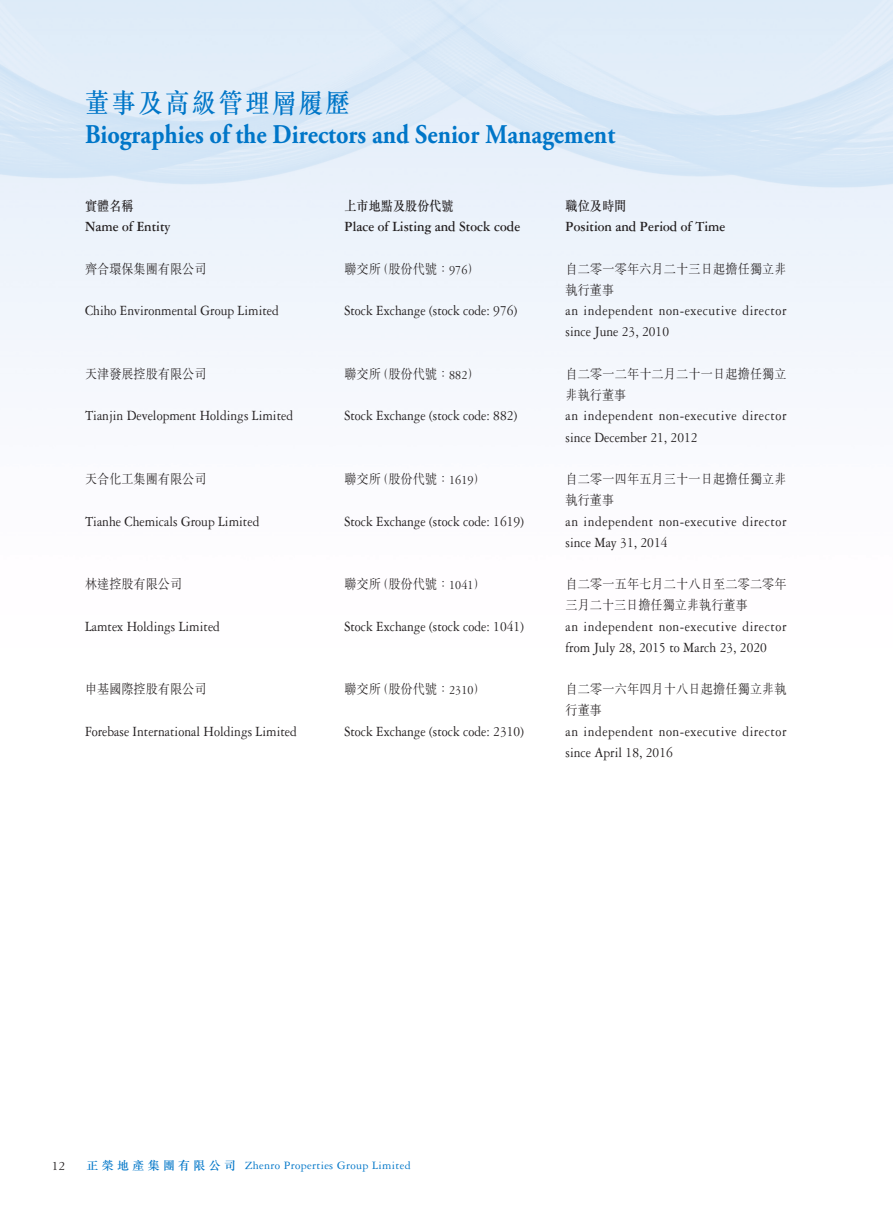
<style>
.page{position:relative;width:893px;height:1212px;background:#fff}
.page>*{position:absolute;margin:0;border:0;box-sizing:border-box;transform-origin:0 0}
.t1{font:700 27px "Adobe Garamond Pro";color:#0076c8;scale:.9 1}
.t2{font:500 27px "M Sung HK";letter-spacing:.1em;color:#0076c8;scale:.9 1}
.t3{font:15px "Garamond 3 LT Std";color:#231f20;scale:.9 1}
.t4{font:15px/21px "Garamond 3 LT Std";letter-spacing:.04em;color:#231f20;scale:.9 1}
.t5{font:700 15px "Garamond 3 LT Std";color:#231f20;scale:.9 1}
.t6{font:300 13.5px/21px "M Sung HK";color:#231f20;scale:.9 1}
.t7{font:500 13.5px "M Sung HK";color:#231f20;scale:.9 1}
.t8{font:13.5px "Garamond 3 LT Std";color:#231f20}
.t9{font:12px "Garamond 3 LT Std";letter-spacing:.025em;color:#0076c8}
.s1{font-family:"Garamond 3 LT Std";font-weight:400}
.s2{font-family:"M Sung HK";font-weight:500}
</style>
<div class="page">
<h1 class="t2" style="left:85px;top:85px;width:296px">董事及高級管理層履歷</h1>
<h1 class="t1" style="left:85px;top:119px;width:591px">Biographies of the Directors and Senior Management</h1>
<p class="t7" style="left:85px;top:196px;width:56px">實體名稱</p>
<p class="t7" style="left:344px;top:196px;width:123px">上市地點及股份代號</p>
<p class="t7" style="left:566px;top:196px;width:69px">職位及時間</p>
<p class="t5" style="left:85px;top:219px;width:96px">Name of Entity</p>
<p class="t5" style="left:344px;top:219px;width:197px">Place of Listing and Stock code</p>
<p class="t5" style="left:566px;top:219px;width:179px">Position and Period of Time</p>
<p class="t6" style="left:85px;top:258px;width:136px">齊合環保集團有限公司</p>
<p class="t6" style="left:344px;top:258px;width:152px">聯交所（股份代號：<span class="s1">976</span>）</p>
<p class="t6" style="left:566px;top:258px;width:247px">自二零一零年六月二十三日起擔任獨立非執行董事</p>
<p class="t3" style="left:85px;top:303px;width:217px">Chiho Environmental Group Limited</p>
<p class="t3" style="left:344px;top:303px;width:194px">Stock Exchange (stock code: 976)</p>
<p class="t4" style="left:566px;top:300px;width:247px">an independent non-executive director since June 23, 2010</p>
<p class="t6" style="left:85px;top:363px;width:136px">天津發展控股有限公司</p>
<p class="t6" style="left:344px;top:363px;width:152px">聯交所（股份代號：<span class="s1">882</span>）</p>
<p class="t6" style="left:566px;top:363px;width:247px">自二零一二年十二月二十一日起擔任獨立非執行董事</p>
<p class="t3" style="left:85px;top:408px;width:233px">Tianjin Development Holdings Limited</p>
<p class="t3" style="left:344px;top:408px;width:194px">Stock Exchange (stock code: 882)</p>
<p class="t4" style="left:566px;top:405px;width:247px">an independent non-executive director since December 21, 2012</p>
<p class="t6" style="left:85px;top:468px;width:136px">天合化工集團有限公司</p>
<p class="t6" style="left:344px;top:468px;width:158px">聯交所（股份代號：<span class="s1">1619</span>）</p>
<p class="t6" style="left:566px;top:468px;width:247px">自二零一四年五月三十一日起擔任獨立非執行董事</p>
<p class="t3" style="left:85px;top:513px;width:195px">Tianhe Chemicals Group Limited</p>
<p class="t3" style="left:344px;top:513px;width:201px">Stock Exchange (stock code: 1619)</p>
<p class="t4" style="left:566px;top:510px;width:247px">an independent non-executive director since May 31, 2014</p>
<p class="t6" style="left:85px;top:573px;width:110px">林達控股有限公司</p>
<p class="t6" style="left:344px;top:573px;width:158px">聯交所（股份代號：<span class="s1">1041</span>）</p>
<p class="t6" style="left:566px;top:573px;width:247px">自二零一五年七月二十八日至二零二零年三月二十三日擔任獨立非執行董事</p>
<p class="t3" style="left:85px;top:618px;width:151px">Lamtex Holdings Limited</p>
<p class="t3" style="left:344px;top:618px;width:201px">Stock Exchange (stock code: 1041)</p>
<p class="t4" style="left:566px;top:615px;width:247px">an independent non-executive director from July 28, 2015 to March 23, 2020</p>
<p class="t6" style="left:85px;top:678px;width:136px">申基國際控股有限公司</p>
<p class="t6" style="left:344px;top:678px;width:158px">聯交所（股份代號：<span class="s1">2310</span>）</p>
<p class="t6" style="left:566px;top:678px;width:247px">自二零一六年四月十八日起擔任獨立非執行董事</p>
<p class="t3" style="left:85px;top:723px;width:237px">Forebase International Holdings Limited</p>
<p class="t3" style="left:344px;top:723px;width:201px">Stock Exchange (stock code: 2310)</p>
<p class="t4" style="left:566px;top:720px;width:247px">an independent non-executive director since April 18, 2016</p>
<p class="t8" style="left:52px;top:1158px;width:15px">12</p>
<p class="t9" style="left:87px;top:1159px;width:326px"><span class="s2">正榮地產集團有限公司</span> Zhenro Properties Group Limited</p>
</div>
